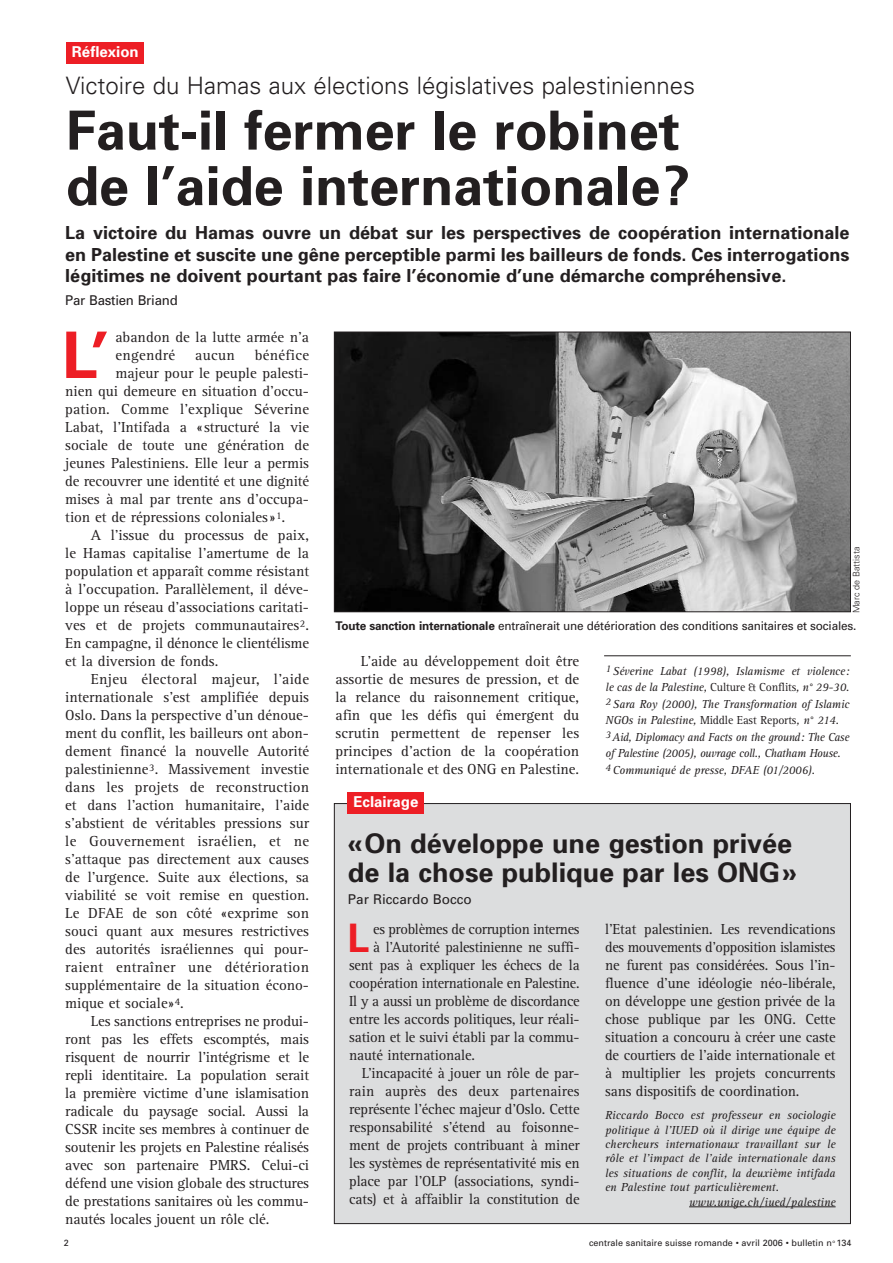
<style>
.page{position:relative;width:893px;height:1263px;background:#fff}
.page>*{position:absolute;margin:0;border:0;box-sizing:border-box;transform-origin:0 0}
.t1{font:700 64.2px "Univers";color:#ed1e25}
.t2{font:700 54px/55.5px "Univers";color:#231f20}
.t3{font:700 39.3px "Univers";color:#ed1e25}
.t4{font:700 27px/28.5px "Univers";color:#231f20}
.t5{font:300 24px "Univers";color:#231f20}
.t6{font:700 18px/21.6px "Univers";color:#231f20;text-align:justify}
.t7{font:15px/18px "Rotis Serif";color:#231f20;text-align:justify}
.t8{font:15px "Rotis Serif";color:#231f20;scale:.96 1}
.t9{font:15px "Rotis Serif";letter-spacing:.02em;color:#231f20}
.t10{font:15px "Rotis Serif";letter-spacing:-.02em;color:#231f20}
.t11{font:700 15px "Univers";color:#fff}
.t12{font:13.5px "Univers";letter-spacing:-.01em;color:#231f20}
.t13{font:italic 12px/16.5px "Rotis Serif";color:#231f20}
.t14{font:12px "Univers";letter-spacing:-.015em;color:#231f20}
.t15{font:9px "Univers";color:#231f20}
.t16{font:300 9px "Univers";color:#231f20}
.s1{font-style:italic}
.s2{font-weight:700}
.s3{font-style:normal}
</style>
<div class="page">
<div style="left:67px;top:43px;width:77px;height:21px;background:#ed1e25"></div>
<div style="left:334px;top:804px;width:516px;height:420px;background:#dcddde"></div>
<svg style="left:689px;top:1207px;width:24px;height:1px"></svg>
<hr style="left:713px;top:1207px;width:39px;height:1px;background:#231f20">
<svg style="left:752px;top:1207px;width:38px;height:1px"></svg>
<hr style="left:790px;top:1207px;width:45px;height:1px;background:#231f20">
<div style="left:348px;top:793px;width:76px;height:21px;background:#ed1e25"></div>
<img style="left:336px;top:334px;width:512px;height:276px">
<div style="left:334px;top:332px;width:516px;height:280px;border:1px solid #231f20"></div>
<hr style="left:604px;top:656px;width:246px;height:1px;background:#231f20">
<p class="t11" style="left:72px;top:46px;width:68px">Réflexion</p>
<h3 class="t5" style="left:66px;top:77px;width:630px">Victoire du Hamas aux élections législatives palestiniennes</h3>
<h2 class="t2" style="left:66px;top:108px;width:626px">Faut-il fermer le robinet de l’aide internationale?</h2>
<p class="t6" style="left:65px;top:223px;width:785px">La victoire du Hamas ouvre un débat sur les perspectives de coopération internationale en Palestine et suscite une gêne perceptible parmi les bailleurs de fonds. Ces interrogations légitimes ne doivent pourtant pas faire l’économie d’une démarche compréhensive.</p>
<p class="t12" style="left:65px;top:295px;width:114px">Par Bastien Briand</p>
<h1 class="t1" style="left:62px;top:332px;width:48px">L’</h1>
<p class="t7" style="left:115px;top:329px;width:195px">abandon de la lutte armée n’a engendré</p>
<p class="t7" style="left:195px;top:347px;width:41px">aucun</p>
<p class="t9" style="left:255px;top:350px;width:56px">bénéfice</p>
<p class="t7" style="left:115px;top:365px;width:195px">majeur pour le peuple palesti-</p>
<p class="t7" style="left:65px;top:383px;width:245px">nien qui demeure en situation d’occu-</p>
<p class="t7" style="left:65px;top:401px;width:245px">pation. Comme l’explique Séverine</p>
<p class="t7" style="left:65px;top:419px;width:245px">Labat, l’Intifada a «structuré la vie</p>
<p class="t7" style="left:65px;top:437px;width:245px">sociale de toute une génération de</p>
<p class="t7" style="left:65px;top:455px;width:245px">jeunes Palestiniens. Elle leur a permis</p>
<p class="t7" style="left:65px;top:473px;width:245px">de recouvrer une identité et une dignité</p>
<p class="t7" style="left:65px;top:491px;width:245px">mises à mal par trente ans d’occupa-</p>
<p class="t7" style="left:65px;top:509px;width:222px">tion et de répressions coloniales»<sup>1</sup><span class="s1">.</span></p>
<p class="t7" style="left:91px;top:527px;width:220px">A l’issue du processus de paix,</p>
<p class="t7" style="left:65px;top:545px;width:245px">le Hamas capitalise l’amertume de la</p>
<p class="t7" style="left:65px;top:563px;width:245px">population et apparaît comme résistant</p>
<p class="t7" style="left:65px;top:581px;width:245px">à l’occupation. Parallèlement, il déve-</p>
<p class="t7" style="left:65px;top:599px;width:245px">loppe un réseau d’associations caritati-</p>
<p class="t7" style="left:65px;top:617px;width:245px">ves et de projets communautaires<sup>2</sup>.</p>
<p class="t7" style="left:65px;top:635px;width:245px">En campagne, il dénonce le clientélisme</p>
<p class="t7" style="left:65px;top:653px;width:155px">et la diversion de fonds.</p>
<p class="t9" style="left:91px;top:674px;width:220px">Enjeu électoral majeur, l’aide</p>
<p class="t7" style="left:65px;top:689px;width:245px">internationale s’est amplifiée depuis</p>
<p class="t7" style="left:65px;top:707px;width:245px">Oslo. Dans la perspective d’un dénoue-</p>
<p class="t7" style="left:65px;top:725px;width:245px">ment du conflit, les bailleurs ont abon-</p>
<p class="t7" style="left:65px;top:743px;width:245px">dement financé la nouvelle Autorité</p>
<p class="t7" style="left:65px;top:761px;width:245px">palestinienne<sup>3</sup>. Massivement investie</p>
<p class="t7" style="left:65px;top:779px;width:245px">dans les projets de reconstruction</p>
<p class="t7" style="left:65px;top:797px;width:245px">et dans l’action humanitaire, l’aide</p>
<p class="t7" style="left:65px;top:815px;width:245px">s’abstient de véritables pressions sur</p>
<p class="t9" style="left:65px;top:836px;width:245px">le Gouvernement israélien, et ne</p>
<p class="t7" style="left:65px;top:851px;width:245px">s’attaque pas directement aux causes</p>
<p class="t7" style="left:65px;top:869px;width:245px">de l’urgence<span class="s1">.</span> Suite aux élections, sa</p>
<p class="t7" style="left:65px;top:887px;width:245px">viabilité se voit remise en question.</p>
<p class="t7" style="left:65px;top:905px;width:245px">Le DFAE de son côté «exprime son</p>
<p class="t7" style="left:65px;top:923px;width:245px">souci quant aux mesures restrictives</p>
<p class="t7" style="left:65px;top:941px;width:245px">des autorités israéliennes qui pour-</p>
<p class="t9" style="left:65px;top:962px;width:245px">raient entraîner une détérioration</p>
<p class="t7" style="left:65px;top:977px;width:245px">supplémentaire de la situation écono-</p>
<p class="t7" style="left:65px;top:995px;width:120px">mique et sociale»<sup>4</sup>.</p>
<p class="t7" style="left:91px;top:1013px;width:220px">Les sanctions entreprises ne produi-</p>
<p class="t7" style="left:65px;top:1031px;width:245px">ront pas les effets escomptés, mais</p>
<p class="t7" style="left:65px;top:1049px;width:245px">risquent de nourrir l’intégrisme et le</p>
<p class="t7" style="left:65px;top:1067px;width:245px">repli identitaire. La population serait</p>
<p class="t7" style="left:65px;top:1085px;width:245px">la première victime d’une islamisation</p>
<p class="t7" style="left:65px;top:1103px;width:245px">radicale du paysage social. Aussi la</p>
<p class="t7" style="left:65px;top:1121px;width:245px">CSSR incite ses membres à continuer de</p>
<p class="t7" style="left:65px;top:1139px;width:245px">soutenir les projets en Palestine réalisés</p>
<p class="t7" style="left:65px;top:1157px;width:245px">avec son partenaire PMRS. Celui-ci</p>
<p class="t7" style="left:65px;top:1175px;width:245px">défend une vision globale des structures</p>
<p class="t7" style="left:65px;top:1193px;width:245px">de prestations sanitaires où les commu-</p>
<p class="t7" style="left:65px;top:1211px;width:205px">nautés locales jouent un rôle clé.</p>
<p class="t16" style="left:853px;top:613px;width:68px;rotate:-90deg">Marc de Battista</p>
<p class="t14" style="left:335px;top:621px;width:522px"><span class="s2">Toute sanction internationale</span> entraînerait une détérioration des conditions sanitaires et sociales.</p>
<p class="t7" style="left:335px;top:653px;width:245px;text-indent:26px">L’aide au développement doit être assortie de mesures de pression, et de la relance du raisonnement critique, afin que les défis qui émergent du scrutin permettent de repenser les principes d’action de la coopération internationale et des ONG en Palestine.</p>
<p class="t11" style="left:353px;top:797px;width:67px">Eclairage</p>
<p class="t13" style="left:605px;top:664px;width:245px"><sup>1</sup> Séverine Labat (1998), Islamisme et violence: le cas de la Palestine, <span class="s3">Culture &amp; Conflits</span>, n° 29-30.<br><sup>2</sup> Sara Roy (2000), The Transformation of Islamic NGOs in Palestine, <span class="s3">Middle East Reports</span>, n° 214.<br><sup>3</sup>Aid, Diplomacy and Facts on the ground: The Case of Palestine (2005), ouvrage coll., Chatham House.<br><sup>4</sup> Communiqué de presse, DFAE (01/2006).</p>
<h3 class="t4" style="left:348px;top:832px;width:450px">«On développe une gestion privée de la chose publique par les ONG»</h3>
<p class="t12" style="left:348px;top:894px;width:125px">Par Riccardo Bocco</p>
<h3 class="t3" style="left:347px;top:923px;width:23px">L</h3>
<p class="t10" style="left:373px;top:923px;width:208px">es problèmes de corruption internes</p>
<p class="t8" style="left:373px;top:941px;width:216px">à l’Autorité palestinienne ne suffi-</p>
<p class="t8" style="left:349px;top:959px;width:241px">sent pas à expliquer les échecs de la</p>
<p class="t8" style="left:349px;top:977px;width:241px">coopération internationale en Palestine.</p>
<p class="t10" style="left:349px;top:995px;width:232px">Il y a aussi un problème de discordance</p>
<p class="t7" style="left:349px;top:1011px;width:232px">entre les accords politiques, leur réali-</p>
<p class="t7" style="left:349px;top:1029px;width:232px">sation et le suivi établi par la commu-</p>
<p class="t7" style="left:349px;top:1047px;width:127px">nauté internationale.</p>
<p class="t7" style="left:362px;top:1065px;width:219px">L’incapacité à jouer un rôle de par-</p>
<p class="t7" style="left:349px;top:1083px;width:232px">rain auprès des deux partenaires</p>
<p class="t7" style="left:349px;top:1101px;width:232px">représente l’échec majeur d’Oslo. Cette</p>
<p class="t7" style="left:349px;top:1119px;width:232px">responsabilité s’étend au foisonne-</p>
<p class="t7" style="left:349px;top:1137px;width:232px">ment de projets contribuant à miner</p>
<p class="t7" style="left:349px;top:1155px;width:232px">les systèmes de représentativité mis en</p>
<p class="t7" style="left:349px;top:1173px;width:232px">place par l’OLP (associations, syndi-</p>
<p class="t7" style="left:349px;top:1191px;width:232px">cats) et à affaiblir la constitution de</p>
<p class="t7" style="left:605px;top:921px;width:232px">l’Etat palestinien. Les revendications des mouvements d’opposition islamistes ne furent pas considérées. Sous l’in&shy;fluence d’une idéologie néo-libérale, on développe une gestion privée de la chose publique par les ONG. Cette situation a concouru à créer une caste de courtiers de l’aide internationale et à multiplier les projets concurrents sans dispositifs de coordination.</p>
<p class="t13" style="left:605px;top:1108px;width:232px">Riccardo Bocco est professeur en sociologie</p>
<p class="t13" style="left:605px;top:1122px;width:232px">politique à l'IUED où il dirige une équipe de</p>
<p class="t13" style="left:605px;top:1137px;width:232px">chercheurs internationaux travaillant sur le</p>
<p class="t13" style="left:605px;top:1151px;width:232px">rôle et l'impact de l'aide internationale dans</p>
<p class="t13" style="left:605px;top:1166px;width:232px">les situations de conflit, la deuxième intifada</p>
<p class="t13" style="left:605px;top:1180px;width:175px">en Palestine tout particulièrement.</p>
<p class="t13" style="left:689px;top:1194px;width:148px">www.unige.ch/iued/palestine</p>
<p class="t15" style="left:64px;top:1240px;width:7px">2</p>
<p class="t15" style="left:589px;top:1239px;width:264px">centrale sanitaire suisse romande • avril 2006 • bulletin n<sup>o</sup> 134</p>
</div>
